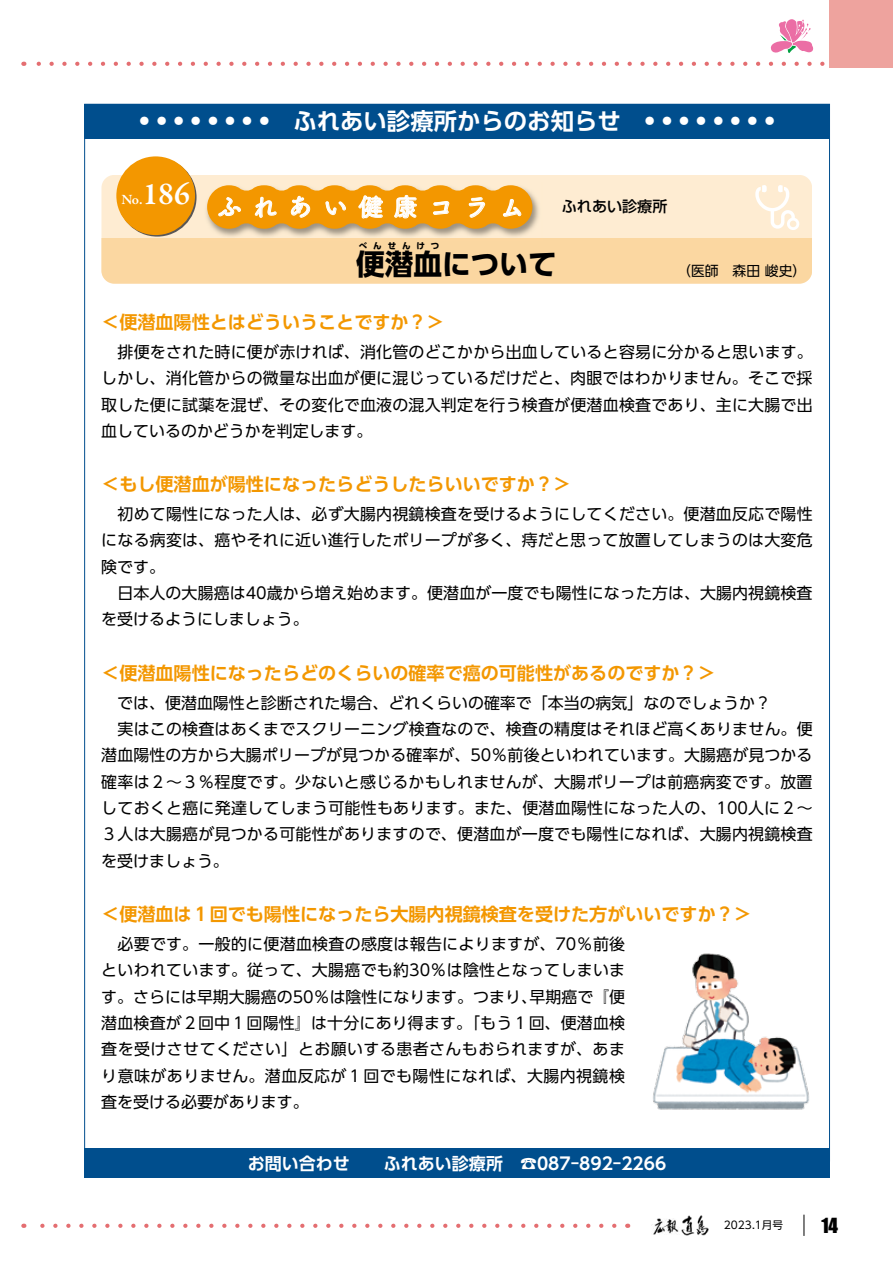
<style>
.page{position:relative;width:893px;height:1263px;background:#fff}
.page>*{position:absolute;margin:0;border:0;box-sizing:border-box;transform-origin:0 0}
.t1{font:600 31.95px "Garamond Premr Pro";color:#fff}
.t2{font:700 28.65px "UD Shin Go Pro";color:#000}
.t3{font:25.2px "Tsuku B Rd Gothic Std B 90 pv RKSJ H";letter-spacing:.4em;color:#fff}
.t4{font:700 23.4px "UD Shin Go Pro De";color:#fff}
.t5{font:700 23.4px "Shin Go Pro De";color:#fff}
.t6{font:19.2px "Impact";color:#000}
.t7{font:700 18px "UD Shin Go Pro De";color:#f39700}
.t8{font:700 16.95px "UD Shin Go Pro De";color:#fff}
.t9{font:15.9px/26.2px "UD Shin Go Pro";letter-spacing:.015em;color:#000}
.t10{font:15.15px "Shin Go Pro Medium 90 pv RKSJ H";color:#000}
.t11{font:600 14.4px "Garamond Premr Pro";color:#fff}
.t12{font:13.8px "UD Shin Go Pro";color:#000}
.t13{font:10.65px "UD Shin Go Pro";color:#000}
.t14{font:700 8.55px "UD Shin Go Pro";color:#000}
.s1{font-family:"Shin Go Pro De"}
</style>
<div class="page">
<svg style="left:804px;top:1215px;width:1px;height:21px"></svg>
<svg style="left:36px;top:62px;width:789px;height:4px"></svg>
<div style="left:829px;top:0;width:64px;height:68px;background:#eea39e"></div>
<svg style="left:771px;top:19px;width:42px;height:34px"></svg>
<svg style="left:40px;top:1224px;width:574px;height:4px"></svg>
<img style="left:652px;top:1219px;width:27px;height:16px">
<img style="left:682px;top:1215px;width:27px;height:20px">
<div style="left:84px;top:104px;width:746px;height:34px;background:#004e8d"></div>
<div style="left:84px;top:1148px;width:746px;height:30px;background:#004e8d"></div>
<div style="left:101px;top:175px;width:711px;height:63px;background:#feecd2"></div>
<div style="left:101px;top:238px;width:711px;height:46px;background:#fbd7a1"></div>
<svg style="left:118px;top:158px;width:79px;height:79px"></svg>
<div style="left:116px;top:156px;width:79px;height:79px;background:#f39700;border-radius:50%"></div>
<img style="left:202px;top:182px;width:340px;height:56px">
<svg style="left:207px;top:185px;width:325px;height:99px"></svg>
<svg style="left:755px;top:185px;width:44px;height:45px"></svg>
<img style="left:653px;top:953px;width:156px;height:157px">
<h3 class="t4" style="left:139px;top:102px;width:483px"><span class="s1">• • • • • • • •</span>　ふれあい診療所からのお知らせ</h3>
<h3 class="t5" style="left:644px;top:102px;width:133px">••••••••</h3>
<h1 class="t1" style="left:143px;top:175px;width:49px">186</h1>
<p class="t11" style="left:121px;top:191px;width:23px">No.</p>
<h3 class="t3" style="left:217px;top:187px;width:310px">ふれあい健康コラム</h3>
<p class="t10" style="left:562px;top:194px;width:107px">ふれあい診療所</p>
<p class="t14" style="left:359px;top:239px;width:10px">べ</p>
<p class="t14" style="left:402px;top:239px;width:10px">ん</p>
<p class="t14" style="left:373px;top:239px;width:10px">ん</p>
<p class="t14" style="left:388px;top:239px;width:10px">せ</p>
<p class="t14" style="left:431px;top:239px;width:10px">つ</p>
<p class="t14" style="left:416px;top:239px;width:10px">け</p>
<h2 class="t2" style="left:356px;top:241px;width:202px">便潜血について</h2>
<p class="t12" style="left:677px;top:259px;width:130px">（医師　森田峻史(</p>
<p class="t7" style="left:101px;top:308px;width:345px">＜便潜血陽性とはどういうことですか?&lt;</p>
<p class="t9" style="left:101px;top:338px;width:713px;text-align:justify">　排便をされた時に便が赤ければ、消化管のどこかから出血していると容易に分かると思います。しかし、消化管からの微量な出血が便に混じっているだけだと、肉眼ではわかりません。そこで採取した便に試薬を混ぜ、その変化で血液の混入判定を行う検査が便潜血検査であり、主に大腸で出血しているのかどうかを判定します。</p>
<p class="t7" style="left:101px;top:470px;width:471px">＜もし便潜血が陽性になったらどうしたらいいですか?&lt;</p>
<p class="t9" style="left:101px;top:500px;width:713px">　初めて陽性になった人は、必ず大腸内視鏡検査を受けるようにしてください。便潜血反応で陽性になる病変は、癌やそれに近い進行したポリープが多く、痔だと思って放置してしまうのは大変危険です。<br>　日本人の大腸癌は40歳から増え始めます。便潜血が一度でも陽性になった方は、大腸内視鏡検査を受けるようにしましょう。</p>
<p class="t7" style="left:101px;top:658px;width:616px">＜便潜血陽性になったらどのくらいの確率で癌の可能性があるのですか?&lt;</p>
<p class="t9" style="left:101px;top:689px;width:713px">　では、便潜血陽性と診断された場合、どれくらいの確率で「本当の病気」なのでしょうか?<br>　実はこの検査はあくまでスクリーニング検査なので、検査の精度はそれほど高くありません。便潜血陽性の方から大腸ポリープが見つかる確率が、50％前後といわれています。大腸癌が見つかる確率は２～３％程度です。少ないと感じるかもしれませんが、大腸ポリープは前癌病変です。放置しておくと癌に発達してしまう可能性もあります。また、便潜血陽性になった人の、100人に２〜３人は大腸癌が見つかる可能性がありますので、便潜血が一度でも陽性になれば、大腸内視鏡検査を受けましょう。</p>
<p class="t7" style="left:101px;top:900px;width:652px">＜便潜血は１回でも陽性になったら大腸内視鏡検査を受けた方がいいですか?&lt;</p>
<p class="t9" style="left:101px;top:930px;width:525px;text-align:right">　必要です。一般的に便潜血検査の感度は報告によりますが、70％前後といわれています。従って、大腸癌でも約30％は陰性となってしまいま早期癌で『便</p>
<p class="t9" style="left:101px;top:983px;width:525px">す。さらには早期大腸癌の50％は陰性になります。つまり、<br>潜血検査が２回中１回陽性』は十分にあり得ます。「もう１回、便潜血検査を受けさせてください」とお願いする患者さんもおられますが、あまり意味がありません。潜血反応が１回でも陽性になれば、大腸内視鏡検査を受ける必要があります。</p>
<p class="t8" style="left:248px;top:1150px;width:257px">お問い合わせ　　ふれあい診療所</p>
<p class="t8" style="left:520px;top:1150px;width:148px">☎087-892-2266</p>
<p class="t13" style="left:724px;top:1217px;width:61px">2023.1月号</p>
<p class="t6" style="left:821px;top:1210px;width:18px">14</p>
</div>
